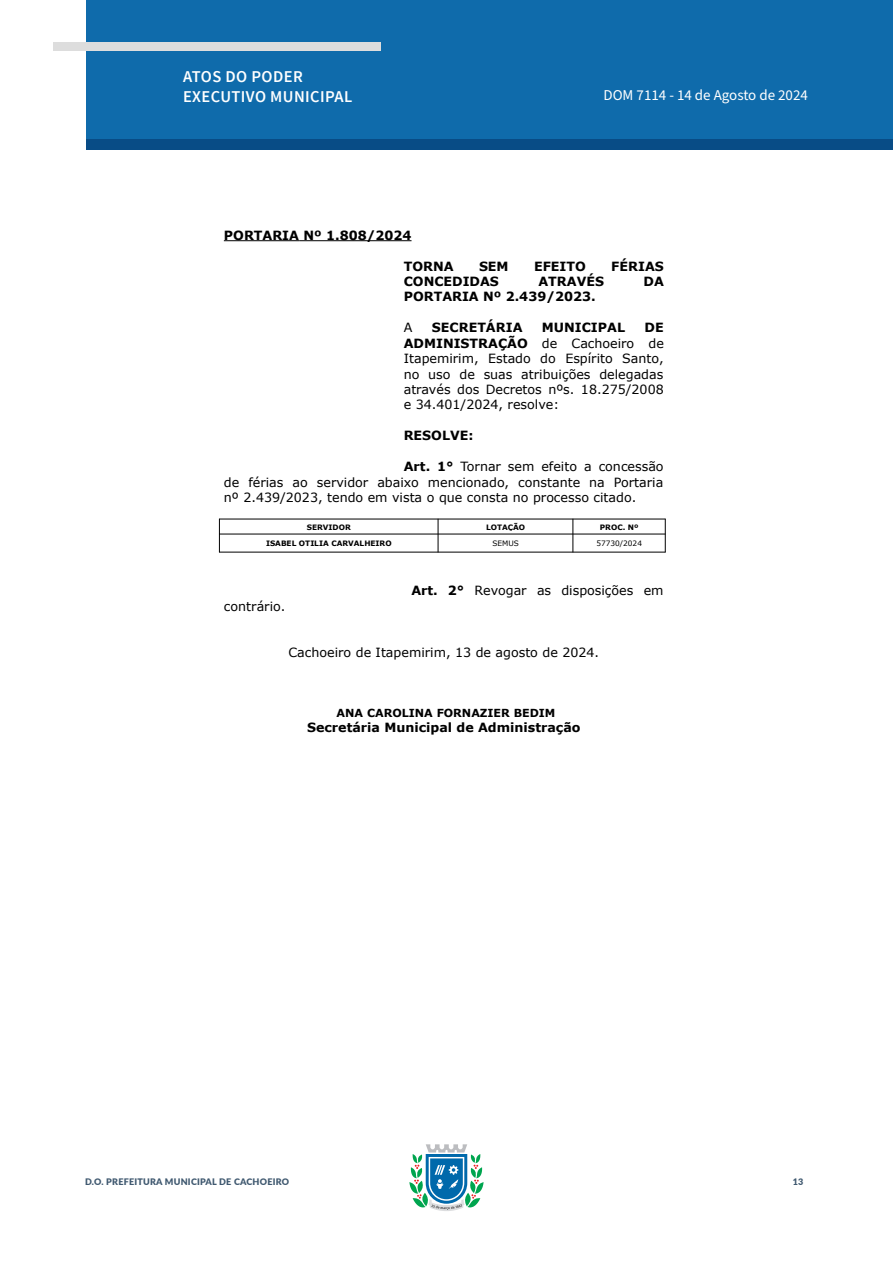
<style>
.page{position:relative;width:893px;height:1263px;background:#fff}
.page>*{position:absolute;margin:0;border:0;box-sizing:border-box;transform-origin:0 0}
.t1{font:600 16.5px/19.8px "Source Sans Pro";letter-spacing:.025em;color:#fff}
.t2{font:15px "Source Sans Pro";color:#fff}
.t3{font:12.75px/15.5px "Verdana";color:#000;text-align:justify}
.t4{font:700 12.75px "Verdana";color:#000}
.t5{font:700 11.1px "Verdana";color:#000}
.t6{font:900 9px "Lato";letter-spacing:.025em;color:#405970}
.t7{font:700 7.35px "Verdana";color:#000}
.t8{font:7.35px "Verdana";color:#000}
.s1{font-weight:700}
</style>
<div class="page">
<svg style="left:409px;top:1144px;width:75px;height:67px"></svg>
<div style="left:86px;top:0;width:807px;height:140px;background:#0f6bab"></div>
<div style="left:87px;top:140px;width:806px;height:10px;background:#084c86"></div>
<div style="left:53px;top:42px;width:328px;height:9px;background:#ddd"></div>
<hr style="left:224px;top:240px;width:75px;height:1px;background:#000">
<hr style="left:299px;top:240px;width:113px;height:1px;background:#000">
<hr style="left:219px;top:519px;width:446px;height:1px;background:#000">
<hr style="left:219px;top:534px;width:446px;height:1px;background:#000">
<hr style="left:219px;top:552px;width:446px;height:1px;background:#000">
<hr style="left:219px;top:519px;width:1px;height:33px;background:#000">
<hr style="left:438px;top:519px;width:1px;height:33px;background:#000">
<hr style="left:573px;top:519px;width:1px;height:33px;background:#000">
<hr style="left:665px;top:519px;width:1px;height:33px;background:#000">
<p class="t1" style="left:183px;top:67px;width:171px">ATOS DO PODER<br>EXECUTIVO MUNICIPAL</p>
<p class="t2" style="left:603px;top:85px;width:206px">DOM 7114 - 14 de Agosto de 2024</p>
<p class="t4" style="left:224px;top:227px;width:189px">PORTARIA Nº 1.808/2024</p>
<p class="t4" style="left:404px;top:258px;width:51px">TORNA</p>
<p class="t4" style="left:479px;top:258px;width:31px">SEM</p>
<p class="t4" style="left:534px;top:258px;width:53px">EFEITO</p>
<p class="t4" style="left:611px;top:258px;width:54px">FÉRIAS</p>
<p class="t4" style="left:404px;top:273px;width:97px">CONCEDIDAS</p>
<p class="t4" style="left:538px;top:273px;width:67px">ATRAVÉS</p>
<p class="t4" style="left:643px;top:273px;width:22px">DA</p>
<p class="t4" style="left:404px;top:289px;width:193px">PORTARIA Nº 2.439/2023.</p>
<p class="t3" style="left:404px;top:321px;width:10px">A</p>
<p class="t4" style="left:432px;top:319px;width:92px">SECRETÁRIA</p>
<p class="t4" style="left:542px;top:319px;width:85px">MUNICIPAL</p>
<p class="t3" style="left:404px;top:321px;width:262px;text-indent:241px"><span class="s1">DE ADMINISTRAÇÃO</span> de Cachoeiro de Itapemirim, Estado do Espírito Santo, no uso de suas atribuições delegadas através dos Decretos nºs. 18.275/2008 e 34.401/2024, resolve:</p>
<p class="t4" style="left:404px;top:427px;width:71px">RESOLVE:</p>
<p class="t3" style="left:224px;top:459px;width:441px;text-indent:180px"><span class="s1">Art. 1°</span> Tornar sem efeito a concessão de férias ao servidor abaixo mencionado, constante na Portaria nº 2.439/2023, tendo em vista o que consta no processo citado.</p>
<p class="t7" style="left:307px;top:522px;width:45px">SERVIDOR</p>
<p class="t7" style="left:486px;top:522px;width:41px">LOTAÇÃO</p>
<p class="t7" style="left:600px;top:522px;width:40px">PROC. Nº</p>
<p class="t7" style="left:266px;top:539px;width:127px">ISABEL OTILIA CARVALHEIRO</p>
<p class="t8" style="left:492px;top:540px;width:28px">SEMUS</p>
<p class="t8" style="left:596px;top:540px;width:47px">57730/2024</p>
<p class="t3" style="left:411px;top:583px;width:254px"><span class="s1">Art. 2°</span> Revogar as disposições em</p>
<p class="t3" style="left:224px;top:599px;width:63px">contrário.</p>
<p class="t3" style="left:288px;top:645px;width:312px">Cachoeiro de Itapemirim, 13 de agosto de 2024.</p>
<p class="t5" style="left:337px;top:706px;width:220px">ANA CAROLINA FORNAZIER BEDIM</p>
<p class="t4" style="left:307px;top:719px;width:275px">Secretária Municipal de Administração</p>
<p class="t6" style="left:85px;top:1175px;width:206px">D.O. PREFEITURA MUNICIPAL DE CACHOEIRO</p>
<p class="t6" style="left:793px;top:1175px;width:12px">13</p>
</div>
